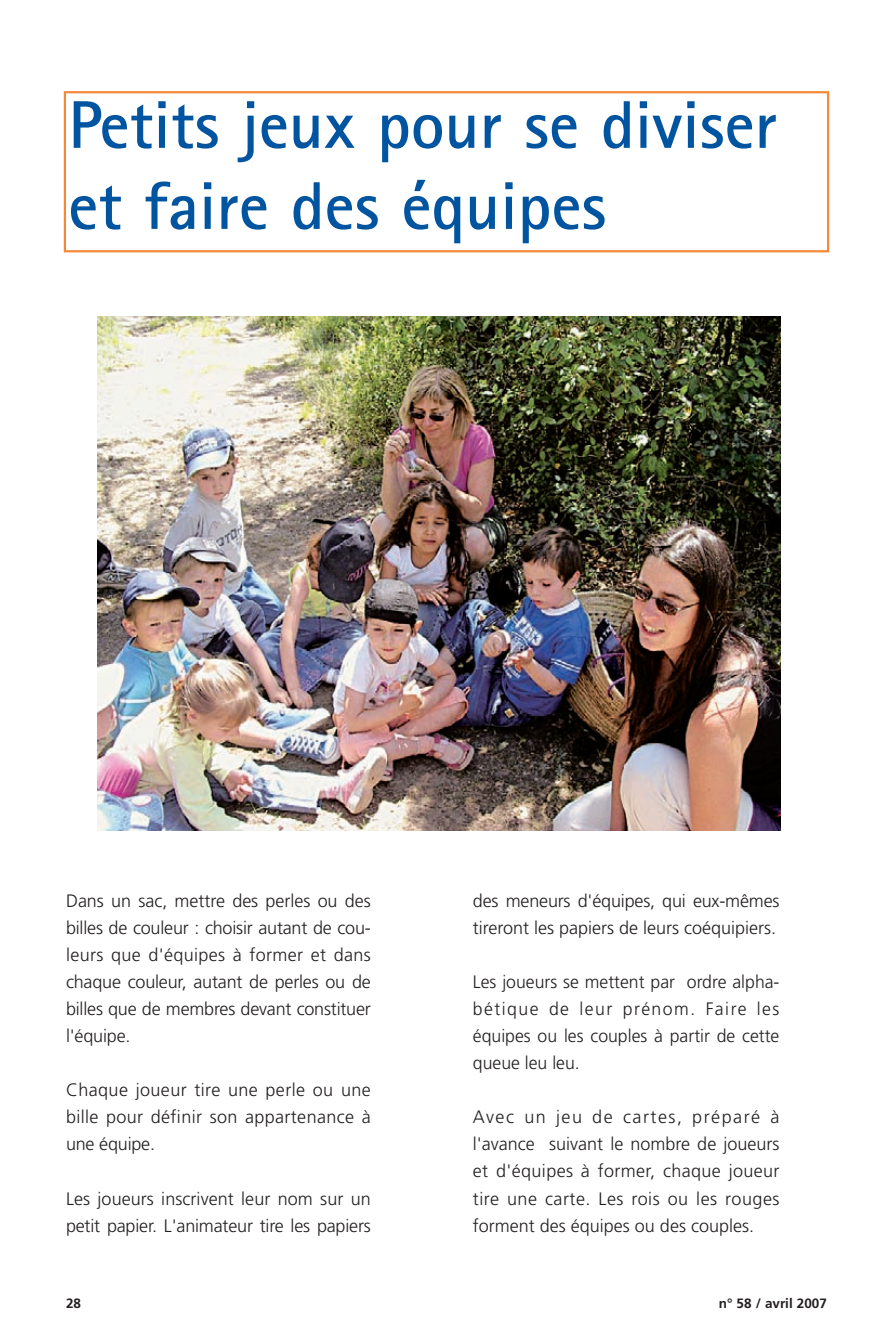
<style>
.page{position:relative;width:893px;height:1340px;background:#fff}
.page>*{position:absolute;margin:0;border:0;box-sizing:border-box;transform-origin:0 0}
.t1{font:700 67.5px/81px "Rotis Sans Serif";color:#01549f}
.t2{font:300 18px/27px "Frutiger";color:#231f20;text-align:justify}
.t3{font:700 13.5px "Frutiger";color:#231f20}
</style>
<div class="page">
<img style="left:97px;top:317px;width:684px;height:514px">
<div style="left:64px;top:91px;width:765px;height:161px;border:2px solid #f58938"></div>
<h1 class="t1" style="left:68px;top:91px;width:710px">Petits jeux pour se diviser et faire des équipes</h1>
<p class="t2" style="left:66px;top:889px;width:306px">Dans un sac, mettre des perles ou des billes de couleur : choisir autant de cou&shy;leurs que d'équipes à former et dans chaque couleur, autant de perles ou de billes que de membres devant constituer l'équipe.</p>
<p class="t2" style="left:66px;top:1078px;width:306px">Chaque joueur tire une perle ou une bille pour définir son appartenance à une équipe.</p>
<p class="t2" style="left:66px;top:1186px;width:306px">Les joueurs inscrivent leur nom sur un petit papier. L'animateur tire les papiers</p>
<p class="t2" style="left:473px;top:889px;width:308px">des meneurs d'équipes, qui eux-mêmes tireront les papiers de leurs coéquipiers.</p>
<p class="t2" style="left:473px;top:970px;width:308px">Les joueurs se mettent par ordre alpha&shy;bétique de leur prénom. Faire les équipes ou les couples à partir de cette queue leu leu.</p>
<p class="t2" style="left:473px;top:1105px;width:308px">Avec un jeu de cartes, préparé à l'avance suivant le nombre de joueurs et d'équipes à former, chaque joueur tire une carte. Les rois ou les rouges forment des équipes ou des couples.</p>
<p class="t3" style="left:66px;top:1297px;width:17px">28</p>
<p class="t3" style="left:719px;top:1297px;width:110px">n° 58 / avril 2007</p>
</div>
